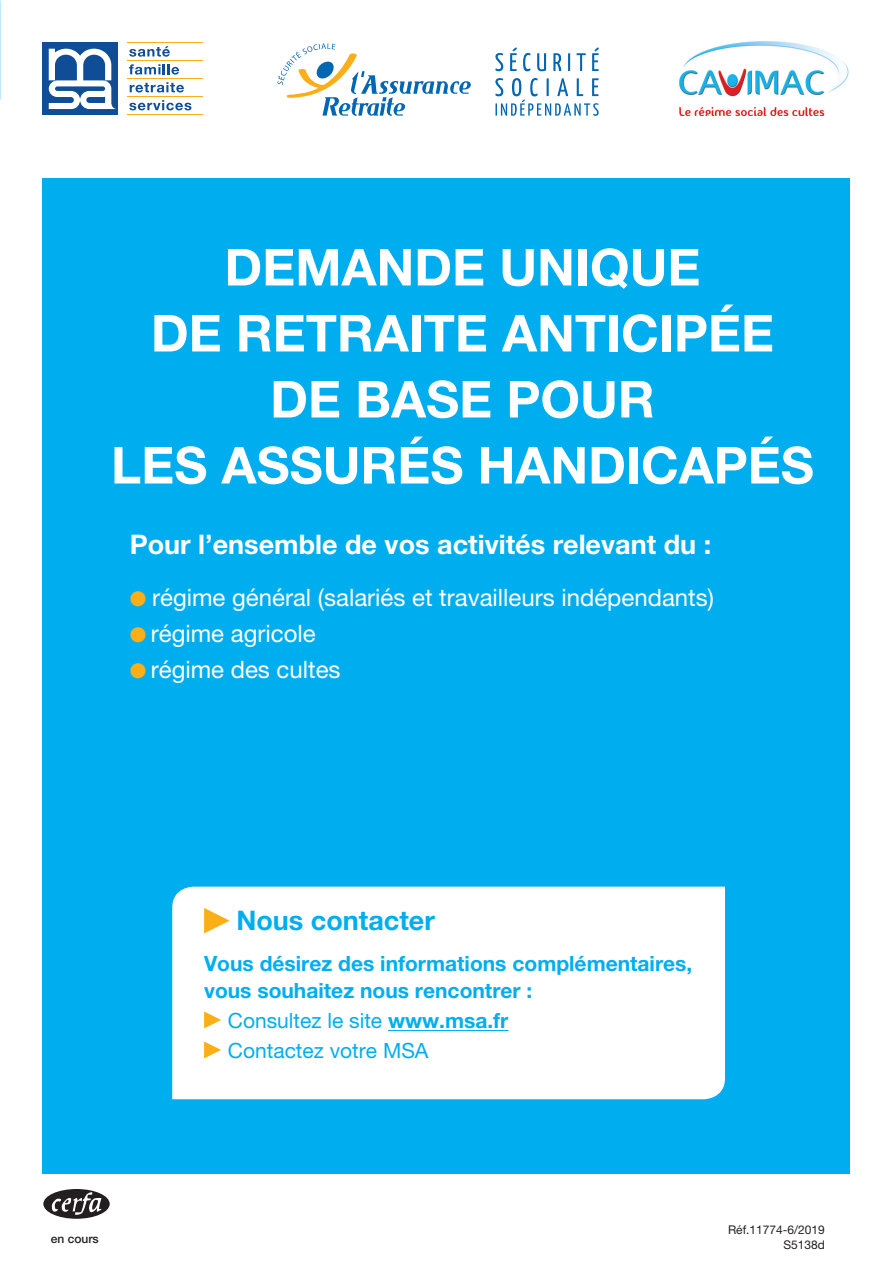
<style>
.page{position:relative;width:893px;height:1263px;background:#fff}
.page>*{position:absolute;margin:0;border:0;box-sizing:border-box;transform-origin:0 0}
.texte_GRAS_carré_1er{font:700 51px/66px "Helvetica Neue LT";color:#fff;text-align:center}
.t1{font:700 27px "Helvetica Neue LT";color:#fff}
.texte_courant{font:700 27px "Helvetica Neue LT";color:#00aeef}
.t2{font:24px "Helvetica Neue LT";color:#fff}
.t3{font:700 21px/27px "Helvetica Neue LT";color:#00aeef}
.t4{font:21px "Helvetica Neue LT";color:#00aeef}
.t5{font:12px "Helvetica Neue LT";color:#231f20}
.t6{font:500 12px "Helvetica Neue LT";color:#231f20}
.s1{color:#faaf18}
.s2{font-weight:700}
</style>
<div class="page">
<div style="left:43px;top:179px;width:807px;height:995px;background:#00aeef"></div>
<div style="left:172px;top:887px;width:553px;height:212px;background:#fff"></div>
<hr style="left:388px;top:1030px;width:120px;height:1px;background:#00aeef">
<svg style="left:204px;top:908px;width:26px;height:25px"></svg>
<svg style="left:204px;top:1011px;width:17px;height:17px"></svg>
<svg style="left:204px;top:1041px;width:17px;height:17px"></svg>
<img style="left:679px;top:41px;width:170px;height:75px">
<svg style="left:129px;top:46px;width:41px;height:11px"></svg>
<svg style="left:129px;top:64px;width:50px;height:11px"></svg>
<svg style="left:130px;top:82px;width:54px;height:10px"></svg>
<svg style="left:129px;top:100px;width:62px;height:10px"></svg>
<hr style="left:128px;top:43px;width:75px;height:1px;background:#faaf18">
<hr style="left:128px;top:60px;width:75px;height:1px;background:#faaf18">
<hr style="left:128px;top:78px;width:75px;height:1px;background:#faaf18">
<hr style="left:128px;top:96px;width:75px;height:1px;background:#faaf18">
<hr style="left:128px;top:114px;width:75px;height:1px;background:#faaf18">
<div style="left:43px;top:43px;width:75px;height:72px;background:#0f4d96"></div>
<svg style="left:49px;top:49px;width:67px;height:60px"></svg>
<svg style="left:277px;top:43px;width:194px;height:73px"></svg>
<svg style="left:495px;top:53px;width:8px;height:18px"></svg>
<svg style="left:510px;top:47px;width:7px;height:24px"></svg>
<svg style="left:523px;top:53px;width:7px;height:18px"></svg>
<svg style="left:537px;top:53px;width:9px;height:18px"></svg>
<svg style="left:553px;top:53px;width:8px;height:18px"></svg>
<svg style="left:568px;top:53px;width:2px;height:18px"></svg>
<svg style="left:577px;top:53px;width:9px;height:18px"></svg>
<svg style="left:592px;top:47px;width:7px;height:24px"></svg>
<svg style="left:495px;top:78px;width:104px;height:38px"></svg>
<div style="left:43px;top:1189px;width:67px;height:30px;background:#231f20;border-radius:50%"></div>
<svg style="left:51px;top:1192px;width:51px;height:23px"></svg>
<p class="texte_GRAS_carré_1er" style="left:111px;top:233px;width:704px">DEMANDE UNIQUE<br>DE RETRAITE ANTICIPÉE<br>DE BASE POUR<br>LES ASSURÉS HANDICAPÉS</p>
<p class="t1" style="left:130px;top:527px;width:583px">Pour l’ensemble de vos activités relevant du :</p>
<p class="t2" style="left:130px;top:583px;width:586px"><span class="s1">●</span> régime général (salariés et travailleurs indépendants)</p>
<p class="t2" style="left:130px;top:619px;width:187px"><span class="s1">●</span> régime agricole</p>
<p class="t2" style="left:130px;top:655px;width:212px"><span class="s1">●</span> régime des cultes</p>
<p class="t6" style="left:51px;top:1232px;width:50px">en cours</p>
<p class="texte_courant" style="left:236px;top:903px;width:200px">Nous contacter</p>
<p class="t3" style="left:204px;top:949px;width:490px">Vous désirez des informations complémentaires, vous souhaitez nous rencontrer :</p>
<p class="t4" style="left:228px;top:1008px;width:282px">Consultez le site <span class="s2">www.msa.fr</span></p>
<p class="t4" style="left:228px;top:1038px;width:202px">Contactez votre MSA</p>
<p class="t5" style="left:728px;top:1223px;width:98px">Réf.11774-6/2019</p>
<p class="t5" style="left:783px;top:1237px;width:43px">S5138d</p>
</div>
